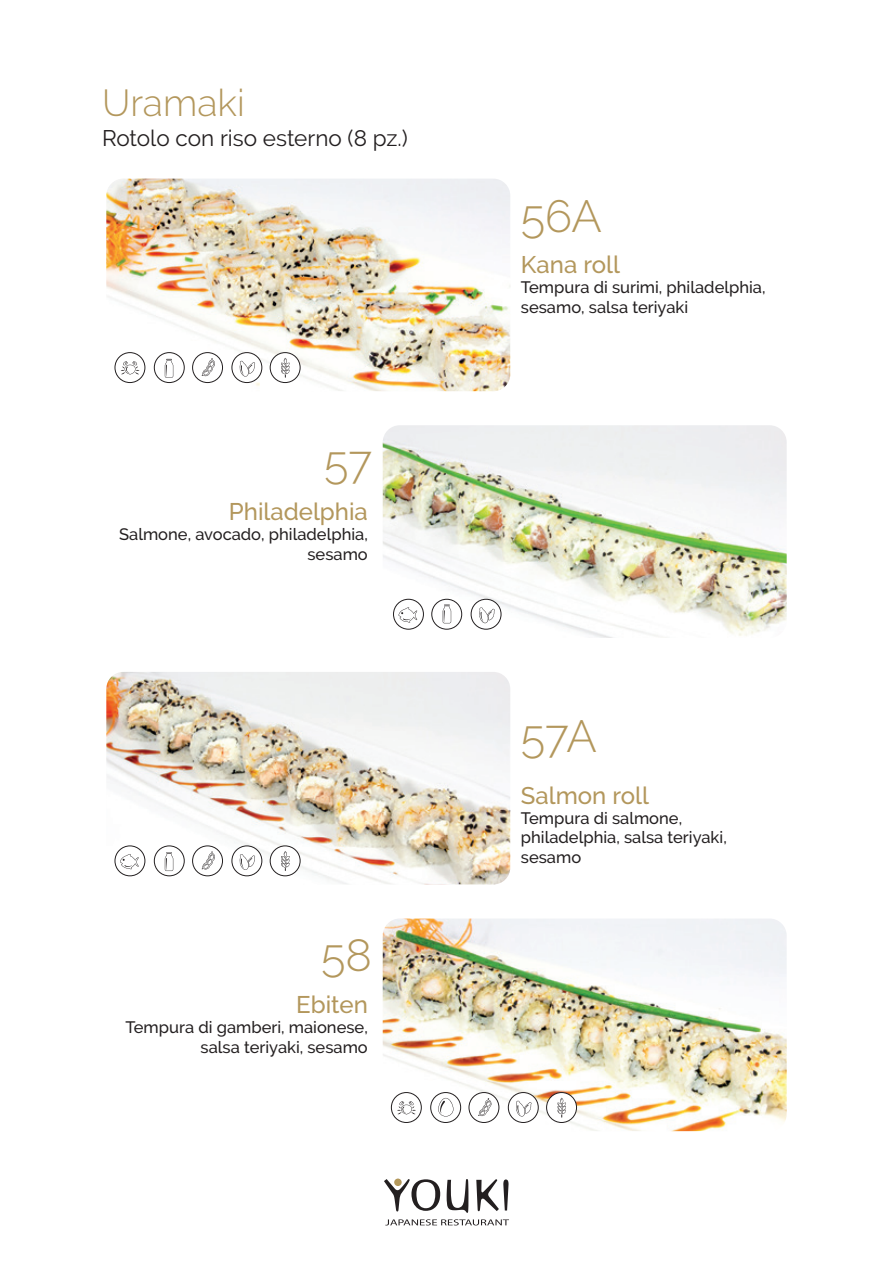
<style>
.page{position:relative;width:893px;height:1263px;background:#fff}
.page>*{position:absolute;margin:0;border:0;box-sizing:border-box;transform-origin:0 0}
.t1{font:300 45px "Raleway";letter-spacing:-.01em;color:#b3975c}
.t2{font:300 37.5px "Raleway";color:#b3975c}
.t3{font:500 24px "Raleway";color:#b3975c}
.t4{font:22.5px "Raleway";color:#231f20}
.t5{font:500 16.5px/19.8px "Raleway";color:#231f20}
</style>
<div class="page">
<img style="left:106px;top:179px;width:404px;height:212px">
<img style="left:383px;top:425px;width:404px;height:213px">
<img style="left:106px;top:672px;width:404px;height:212px">
<div style="left:432px;top:599px;width:30px;height:30px;background:#fff;border-radius:50%"></div>
<div style="left:432px;top:599px;width:30px;height:30px;border:1px solid #231f20;border-radius:50%"></div>
<svg style="left:443px;top:604px;width:8px;height:19px"></svg>
<svg style="left:393px;top:599px;width:30px;height:30px"></svg>
<div style="left:393px;top:599px;width:31px;height:30px;border:1px solid #231f20;border-radius:50%"></div>
<svg style="left:399px;top:607px;width:18px;height:16px"></svg>
<img style="left:383px;top:918px;width:404px;height:213px">
<div style="left:270px;top:353px;width:30px;height:30px;background:#fff;border-radius:50%"></div>
<div style="left:270px;top:352px;width:30px;height:31px;border:1px solid #231f20;border-radius:50%"></div>
<svg style="left:281px;top:358px;width:9px;height:20px"></svg>
<div style="left:232px;top:353px;width:30px;height:30px;background:#fff;border-radius:50%"></div>
<div style="left:232px;top:352px;width:30px;height:31px;border:1px solid #231f20;border-radius:50%"></div>
<svg style="left:240px;top:361px;width:15px;height:16px"></svg>
<div style="left:193px;top:353px;width:30px;height:30px;background:#fff;border-radius:50%"></div>
<div style="left:192px;top:352px;width:31px;height:31px;border:1px solid #231f20;border-radius:50%"></div>
<svg style="left:201px;top:358px;width:14px;height:18px"></svg>
<svg style="left:154px;top:353px;width:30px;height:30px"></svg>
<div style="left:154px;top:352px;width:30px;height:31px;border:1px solid #231f20;border-radius:50%"></div>
<svg style="left:165px;top:359px;width:8px;height:19px"></svg>
<div style="left:115px;top:353px;width:30px;height:30px;background:#fff;border-radius:50%"></div>
<div style="left:115px;top:352px;width:30px;height:31px;border:1px solid #231f20;border-radius:50%"></div>
<svg style="left:121px;top:361px;width:18px;height:13px"></svg>
<div style="left:471px;top:599px;width:30px;height:30px;background:#fff;border-radius:50%"></div>
<div style="left:471px;top:599px;width:30px;height:30px;border:1px solid #231f20;border-radius:50%"></div>
<svg style="left:479px;top:607px;width:16px;height:16px"></svg>
<div style="left:270px;top:846px;width:30px;height:30px;background:#fff;border-radius:50%"></div>
<div style="left:270px;top:846px;width:30px;height:30px;border:1px solid #231f20;border-radius:50%"></div>
<svg style="left:281px;top:851px;width:9px;height:20px"></svg>
<div style="left:232px;top:846px;width:30px;height:30px;background:#fff;border-radius:50%"></div>
<div style="left:232px;top:846px;width:30px;height:30px;border:1px solid #231f20;border-radius:50%"></div>
<svg style="left:240px;top:854px;width:15px;height:16px"></svg>
<div style="left:193px;top:846px;width:30px;height:30px;background:#fff;border-radius:50%"></div>
<div style="left:192px;top:846px;width:31px;height:30px;border:1px solid #231f20;border-radius:50%"></div>
<svg style="left:201px;top:851px;width:14px;height:18px"></svg>
<div style="left:154px;top:846px;width:30px;height:30px;background:#fff;border-radius:50%"></div>
<div style="left:154px;top:846px;width:30px;height:30px;border:1px solid #231f20;border-radius:50%"></div>
<svg style="left:165px;top:852px;width:8px;height:19px"></svg>
<div style="left:115px;top:846px;width:30px;height:30px;background:#fff;border-radius:50%"></div>
<div style="left:115px;top:846px;width:30px;height:30px;border:1px solid #231f20;border-radius:50%"></div>
<svg style="left:120px;top:854px;width:19px;height:15px"></svg>
<div style="left:547px;top:1092px;width:29px;height:30px;background:#fff;border-radius:50%"></div>
<div style="left:546px;top:1092px;width:31px;height:31px;border:1px solid #231f20;border-radius:50%"></div>
<svg style="left:557px;top:1098px;width:9px;height:19px"></svg>
<div style="left:508px;top:1092px;width:30px;height:30px;background:#fff;border-radius:50%"></div>
<div style="left:508px;top:1092px;width:30px;height:31px;border:1px solid #231f20;border-radius:50%"></div>
<svg style="left:516px;top:1101px;width:16px;height:16px"></svg>
<div style="left:469px;top:1092px;width:30px;height:30px;background:#fff;border-radius:50%"></div>
<div style="left:469px;top:1092px;width:30px;height:31px;border:1px solid #231f20;border-radius:50%"></div>
<svg style="left:478px;top:1098px;width:13px;height:18px"></svg>
<svg style="left:431px;top:1092px;width:30px;height:30px"></svg>
<div style="left:431px;top:1092px;width:30px;height:31px;border:1px solid #231f20;border-radius:50%"></div>
<svg style="left:438px;top:1098px;width:15px;height:18px"></svg>
<div style="left:391px;top:1092px;width:30px;height:30px;background:#fff;border-radius:50%"></div>
<div style="left:391px;top:1092px;width:30px;height:31px;border:1px solid #231f20;border-radius:50%"></div>
<svg style="left:397px;top:1101px;width:19px;height:13px"></svg>
<svg style="left:384px;top:1179px;width:56px;height:32px"></svg>
<svg style="left:447px;top:1179px;width:21px;height:34px"></svg>
<svg style="left:476px;top:1179px;width:32px;height:32px"></svg>
<div style="left:394px;top:1178px;width:8px;height:8px;background:#b3985b;border-radius:50%"></div>
<svg style="left:385px;top:1219px;width:124px;height:6px"></svg>
<p class="t2" style="left:102px;top:81px;width:144px">Uramaki</p>
<p class="t4" style="left:102px;top:125px;width:307px">Rotolo con riso esterno (8 pz.)</p>
<p class="t1" style="left:324px;top:436px;width:49px">57</p>
<p class="t3" style="left:229px;top:498px;width:140px">Philadelphia</p>
<p class="t5" style="left:119px;top:524px;width:250px;text-align:right">Salmone, avocado, philadelphia, sesamo</p>
<p class="t1" style="left:321px;top:929px;width:52px">58</p>
<p class="t3" style="left:296px;top:991px;width:73px">Ebiten</p>
<p class="t5" style="left:126px;top:1017px;width:244px;text-align:right">Tempura di gamberi, maionese, salsa teriyaki, sesamo</p>
<p class="t1" style="left:521px;top:189px;width:83px">56A</p>
<p class="t3" style="left:521px;top:251px;width:100px">Kana roll</p>
<p class="t5" style="left:521px;top:277px;width:246px">Tempura di surimi, philadelphia, sesamo, salsa teriyaki</p>
<p class="t1" style="left:521px;top:710px;width:78px">57A</p>
<p class="t3" style="left:521px;top:781px;width:130px">Salmon roll</p>
<p class="t5" style="left:521px;top:808px;width:207px">Tempura di salmone, philadelphia, salsa teriyaki, sesamo</p>
</div>
